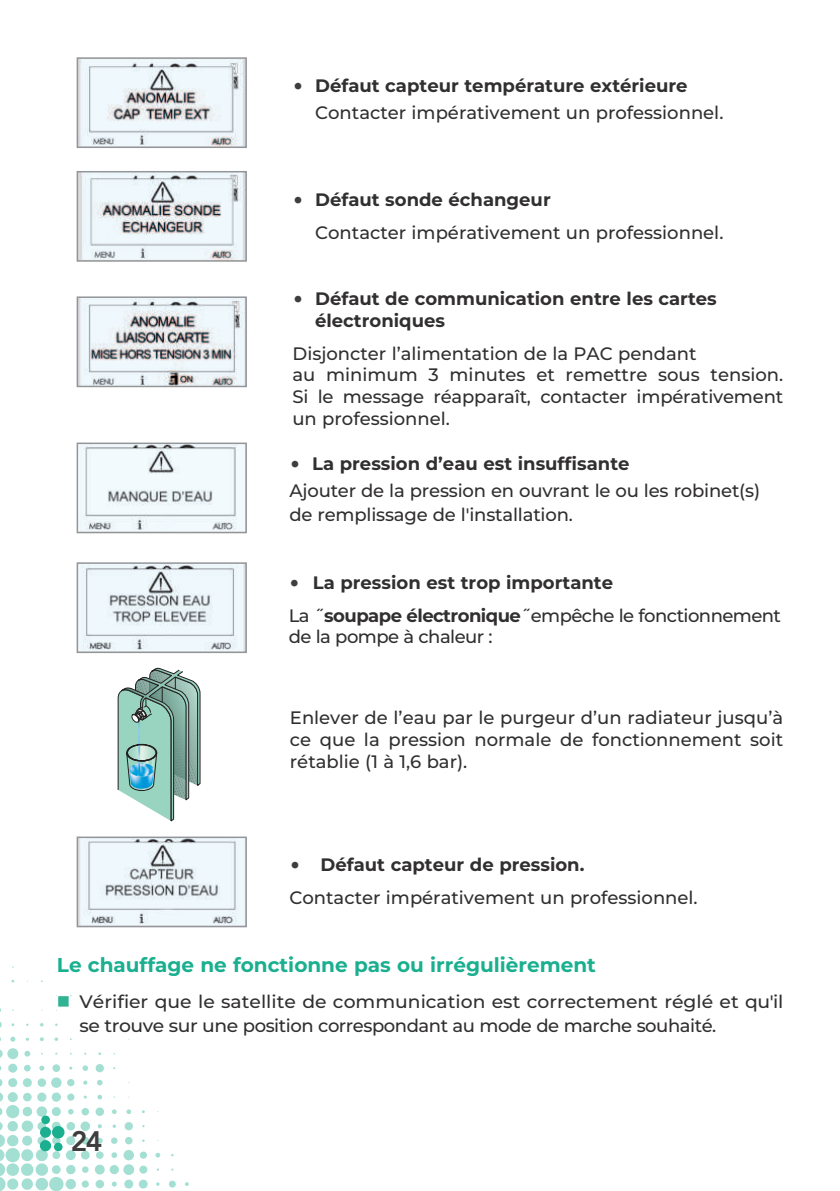
<style>
.page{position:relative;width:840px;height:1191px;background:#fff}
.page>*{position:absolute;margin:0;border:0;box-sizing:border-box;transform-origin:0 0}
.t1{font:800 28px "Avenir LT Std";color:#3e3e3f}
.t2{font:700 20px "Montserrat";color:#19af8f}
.t3{font:500 18px/21.6px "Montserrat";color:#312f30}
.t4{font:700 18px/33px "Montserrat";color:#312f30}
.t5{font:500 18px/24px "Montserrat";letter-spacing:-.025em;color:#312f30;scale:1.04 1}
.t6{font:500 18px "Montserrat";letter-spacing:-.03em;color:#312f30}
.s1{font-size:36px;color:#3e3e3f}
.s2{font-weight:700}
.s3{font-weight:500;font-size:36px;color:#3e3e3f}
.s4{font-weight:500}
.s5{color:#30b393}
</style>
<div class="page">
<svg style="left:40px;top:1023px;width:4px;height:4px"></svg>
<svg style="left:10px;top:1036px;width:5px;height:5px"></svg>
<svg style="left:40px;top:1037px;width:4px;height:4px"></svg>
<svg style="left:54px;top:1037px;width:4px;height:4px"></svg>
<svg style="left:155px;top:1152px;width:5px;height:5px"></svg>
<svg style="left:169px;top:1180px;width:7px;height:7px"></svg>
<svg style="left:185px;top:1182px;width:4px;height:4px"></svg>
<svg style="left:0;top:1048px;width:148px;height:143px"></svg>
<img style="left:80px;top:565px;width:164px;height:85px">
<div style="left:77px;top:562px;width:170px;height:91px;border:2px solid #939598"></div>
<img style="left:80px;top:839px;width:164px;height:85px">
<div style="left:77px;top:836px;width:170px;height:91px;border:2px solid #939598"></div>
<svg style="left:118px;top:668px;width:82px;height:153px"></svg>
<img style="left:80px;top:445px;width:164px;height:85px">
<div style="left:77px;top:442px;width:170px;height:91px;border:2px solid #939598"></div>
<img style="left:80px;top:299px;width:164px;height:85px">
<div style="left:77px;top:296px;width:170px;height:91px;border:2px solid #939598"></div>
<img style="left:80px;top:60px;width:164px;height:85px">
<div style="left:77px;top:57px;width:170px;height:91px;border:2px solid #939598"></div>
<img style="left:80px;top:174px;width:164px;height:85px">
<div style="left:77px;top:171px;width:170px;height:91px;border:2px solid #939598"></div>
<p class="t3" style="left:315px;top:71px;width:409px;line-height:27.2px;text-indent:-23px"><span class="s1">•</span> <span class="s2">Défaut capteur température extérieure<br></span>Contacter impérativement un professionnel.</p>
<p class="t3" style="left:315px;top:182px;width:409px;line-height:33px;text-indent:-23px"><span class="s1">•</span> <span class="s2">Défaut sonde échangeur<br></span>Contacter impérativement un professionnel.</p>
<p class="t4" style="left:315px;top:289px;width:403px;line-height:21.6px;text-indent:-23px"><span class="s3">•</span> Défaut de communication entre les cartes électroniques</p>
<p class="t3" style="left:292px;top:342px;width:492px">Disjoncter l’alimentation de la PAC pendant<br>au minimum 3 minutes et remettre sous tension.<br>Si le message réapparaît, contacter impérativement un professionnel.</p>
<p class="t3" style="left:289px;top:450px;width:472px;line-height:26.6px"><span class="s1">•</span> <span class="s2">La pression d’eau est insuf昀椀sante<br></span>Ajouter de la pression en ouvrant le ou les robinet(s)</p>
<p class="t3" style="left:289px;top:505px;width:285px">de remplissage de l'installation.</p>
<p class="t4" style="left:288px;top:566px;width:493px"><span class="s3">•</span> La pression est trop importante<br><span class="s4">La ˝</span>soupape électronique<span class="s4">˝empêche le fonctionnement</span></p>
<p class="t6" style="left:288px;top:625px;width:205px">de la pompe à chaleur :</p>
<p class="t3" style="left:290px;top:707px;width:494px;text-align:justify">Enlever de l’eau par le purgeur d’un radiateur jusqu’à ce que la pression normale de fonctionnement soit rétablie (1 à 1,6 bar).</p>
<p class="t3" style="left:289px;top:848px;width:409px;line-height:33px"><span class="s1">•</span> <span class="s2">Défaut capteur de pression.<br></span>Contacter impérativement un professionnel.</p>
<p class="t2" style="left:57px;top:955px;width:540px">Le chauffage ne fonctionne pas ou irrégulièrement</p>
<p class="t5" style="left:80px;top:988px;width:677px;text-indent:-23px"><span class="s5">■</span> Véri昀椀er que le satellite de communication est correctement réglé et qu'il se trouve sur une position correspondant au mode de marche souhaité.</p>
<h1 class="t1" style="left:71px;top:1124px;width:33px">24</h1>
</div>
